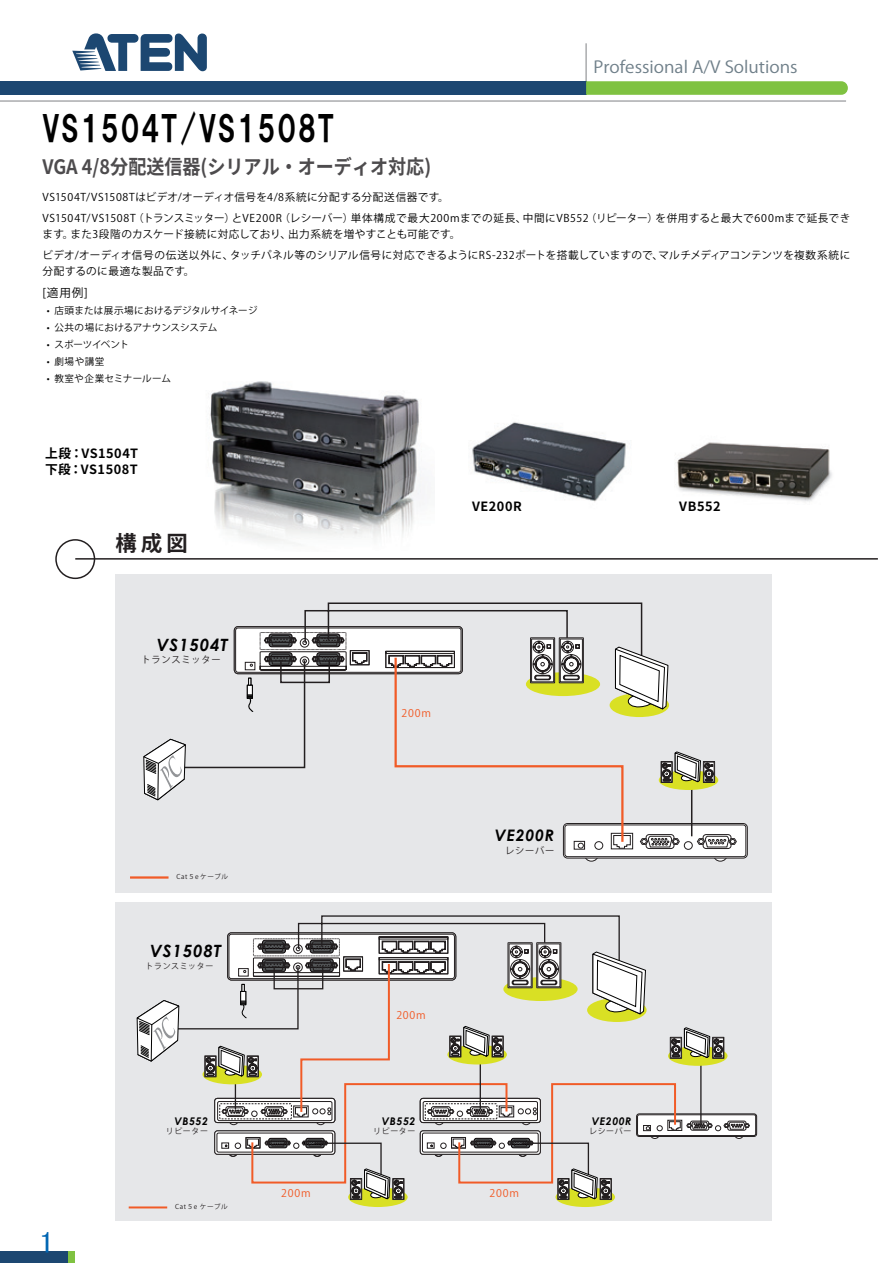
<style>
.page{position:relative;width:893px;height:1263px;background:#fff}
.page>*{position:absolute;margin:0;border:0;box-sizing:border-box;transform-origin:0 0}
.t1{font:35.1px "HGP Soei Kakugothic UB";letter-spacing:.05em;color:#010101;scale:.85 1}
.t2{font:30.3px "MS P Gothic";color:#0166b3}
.t3{font:700 21.3px "Koz Go Pro";color:#231f20}
.t4{font:700 19.95px "Source Han Sans JP";color:#4d4b4d;scale:.91 1}
.t5{font:italic 700 16.95px "Century Gothic";letter-spacing:.05em;color:#010101}
.t6{font:16.5px "Koz Go Pr 6 N";color:#6f7f89;scale:1.06 1}
.t7{font:italic 700 15.9px "Century Gothic";letter-spacing:.05em;color:#010101}
.t8{font:700 12.75px/15.9px "Source Han Sans JP";letter-spacing:.045em;color:#010101}
.t9{font:11.7px "Koz Go Pro";color:#010101}
.t10{font:10.65px/15.9px "Koz Go Pro";letter-spacing:.03em;color:#010101}
.t11{font:10.65px "Koz Go Pro";letter-spacing:-.005em;color:#010101}
.t12{font:10.65px "Koz Go Pro";letter-spacing:.005em;color:#010101}
.t13{font:10.65px "Koz Go Pro";letter-spacing:.06em;color:#010101}
.t14{font:10.65px "Koz Go Pr 6 N";letter-spacing:.075em;color:#f15b27}
.t15{font:italic 700 10.65px "Century Gothic";letter-spacing:.05em;color:#010101}
.t16{font:10.65px "Koz Go Pro";letter-spacing:.05em;color:#010101}
.t17{font:9.6px "Koz Go Pro";letter-spacing:.02em;color:#010101}
.t18{font:9.6px "Koz Go Pro";letter-spacing:-.005em;color:#010101}
.t19{font:9.6px "Koz Go Pro";letter-spacing:-.01em;color:#010101}
.t20{font:9.3px "Koz Go Pr 6 N";letter-spacing:.075em;color:#231f20}
.t21{font:7.95px "Koz Go Pr 6 N";letter-spacing:.075em;color:#231f20}
.t22{font:6.6px "Koz Go Pr 6 N";letter-spacing:.075em;color:#231f20}
</style>
<div class="page">
<hr style="left:586px;top:43px;width:1px;height:39px;background:#808285">
<div style="left:0;top:81px;width:586px;height:14px;background:#1c4771"></div>
<hr style="left:0;top:101px;width:846px;height:1px;background:#808285">
<svg style="left:586px;top:81px;width:262px;height:14px"></svg>
<svg style="left:72px;top:33px;width:135px;height:38px"></svg>
<div style="left:57px;top:1251px;width:17px;height:12px;background:#7fc241"></div>
<div style="left:0;top:1251px;width:68px;height:12px;background:#1c4771"></div>
<img style="left:210px;top:381px;width:212px;height:161px">
<div style="left:55px;top:539px;width:40px;height:40px;border:2px solid #231f20;border-radius:50%"></div>
<hr style="left:75px;top:558px;width:803px;height:2px;background:#231f20">
<img style="left:472px;top:422px;width:154px;height:80px">
<img style="left:677px;top:442px;width:155px;height:60px">
<div style="left:115px;top:574px;width:657px;height:319px;background:#e6e7e9"></div>
<hr style="left:130px;top:876px;width:39px;height:3px;background:#f15b27">
<svg style="left:584px;top:848px;width:14px;height:13px"></svg>
<div style="left:584px;top:847px;width:15px;height:14px;border:1px solid #231f20;border-radius:50%"></div>
<svg style="left:713px;top:848px;width:14px;height:13px"></svg>
<div style="left:713px;top:847px;width:15px;height:14px;border:1px solid #231f20;border-radius:50%"></div>
<div style="left:563px;top:823px;width:185px;height:35px;border:1px solid #231f20;border-radius:4px"></div>
<div style="left:565px;top:825px;width:181px;height:32px;background:#fff;border-radius:3px"></div>
<div style="left:564px;top:824px;width:182px;height:33px;border:1px solid #231f20;border-radius:3px"></div>
<div style="left:684px;top:841px;width:9px;height:9px;border:1px solid #231f20;border-radius:50%"></div>
<div style="left:594px;top:841px;width:9px;height:9px;border:1px solid #231f20;border-radius:50%"></div>
<svg style="left:170px;top:602px;width:473px;height:167px"></svg>
<svg style="left:234px;top:626px;width:503px;height:223px"></svg>
<svg style="left:143px;top:739px;width:44px;height:62px"></svg>
<div style="left:280px;top:659px;width:50px;height:24px;border:2px solid #231f20"></div>
<div style="left:115px;top:901px;width:657px;height:319px;background:#e6e7e9"></div>
<hr style="left:129px;top:1206px;width:38px;height:2px;background:#f15b27">
<div style="left:637px;top:1115px;width:119px;height:20px;background:#fff;border-radius:2px"></div>
<div style="left:637px;top:1114px;width:119px;height:22px;border:1px solid #231f20;border-radius:2px"></div>
<div style="left:555px;top:1187px;width:60px;height:20px;background:#d9e024;border-radius:50%"></div>
<div style="left:600px;top:1178px;width:12px;height:22px;border:1px solid #231f20"></div>
<div style="left:557px;top:1178px;width:12px;height:22px;border:1px solid #231f20"></div>
<div style="left:203px;top:1064px;width:59px;height:20px;background:#52502a;border-radius:50%"></div>
<svg style="left:180px;top:915px;width:440px;height:115px"></svg>
<svg style="left:136px;top:1000px;width:44px;height:62px"></svg>
<div style="left:348px;top:1187px;width:60px;height:20px;background:#d9e024;border-radius:50%"></div>
<div style="left:392px;top:1178px;width:12px;height:22px;border:1px solid #231f20"></div>
<div style="left:350px;top:1178px;width:12px;height:22px;border:1px solid #231f20"></div>
<svg style="left:205px;top:932px;width:545px;height:267px"></svg>
<h1 class="t1" style="left:43px;top:111px;width:345px">VS1504 /T VS1508T</h1>
<h3 class="t4" style="left:43px;top:155px;width:429px">VGA 4/8分配送信器(シリアル・オーディオ対応(</h3>
<p class="t10" style="left:43px;top:189px;width:408px">VS1504 /T VS1508Tはビデオ/オーディオ信号を4/8系統に分配する分配送信器です。</p>
<h3 class="t6" style="left:593px;top:57px;width:194px">Professional A V/ Solutions</h3>
<p class="t10" style="left:232px;top:210px;width:123px">とVE200 （R レシーバー）</p>
<p class="t10" style="left:586px;top:210px;width:74px">（リピーター）</p>
<p class="t10" style="left:655px;top:210px;width:196px">を併用すると最大で600mまで延長でき</p>
<p class="t11" style="left:43px;top:211px;width:194px">VS1504 /T VS1508 （T トランスミッター）</p>
<p class="t13" style="left:351px;top:211px;width:177px">単体構成で最大200mまでの延長、</p>
<p class="t16" style="left:523px;top:211px;width:67px">中間にVB552</p>
<p class="t10" style="left:288px;top:226px;width:174px">出力系統を増やすことも可能です。</p>
<p class="t10" style="left:71px;top:226px;width:222px">また3段階のカスケード接続に対応しており、</p>
<p class="t10" style="left:43px;top:226px;width:33px">ます。</p>
<p class="t10" style="left:43px;top:248px;width:192px">ビデオ/オーディオ信号の伝送以外に、分配するのに最適な製品です。</p>
<p class="t9" style="left:43px;top:285px;width:47px">[適用例[</p>
<p class="t17" style="left:54px;top:304px;width:205px">店頭または展示場におけるデジタルサイネージ</p>
<p class="t12" style="left:659px;top:248px;width:193px">マルチメディアコンテンツを複数系統に</p>
<p class="t10" style="left:230px;top:248px;width:434px">タッチパネル等のシリアル信号に対応できるようにRS-232ポートを搭載していますので、</p>
<p class="t17" style="left:47px;top:304px;width:4px">•</p>
<p class="t18" style="left:54px;top:321px;width:165px">公共の場におけるアナウンスシステム</p>
<p class="t17" style="left:47px;top:321px;width:4px">•</p>
<p class="t19" style="left:54px;top:338px;width:76px">スポーツイベント</p>
<p class="t17" style="left:47px;top:338px;width:4px">•</p>
<p class="t17" style="left:54px;top:355px;width:52px">劇場や講堂</p>
<p class="t17" style="left:47px;top:355px;width:4px">•</p>
<p class="t17" style="left:54px;top:372px;width:118px">教室や企業セミナールーム</p>
<p class="t17" style="left:47px;top:372px;width:4px">•</p>
<p class="t8" style="left:45px;top:445px;width:95px">上段：VS1504T下段：VS1508T</p>
<h3 class="t3" style="left:115px;top:529px;width:74px">構成図</h3>
<h3 class="t5" style="left:157px;top:632px;width:72px">VS1504T</h3>
<p class="t20" style="left:142px;top:654px;width:80px">トランスミッター</p>
<h2 class="t2" style="left:39px;top:1227px;width:16px">1</h2>
<p class="t22" style="left:177px;top:872px;width:53px">Cat５e ケーブル</p>
<h3 class="t5" style="left:150px;top:938px;width:72px">VS1508T</h3>
<p class="t21" style="left:146px;top:962px;width:69px">トランスミッター</p>
<p class="t15" style="left:175px;top:1113px;width:35px">VB552</p>
<p class="t21" style="left:166px;top:1126px;width:44px">リピーター</p>
<p class="t22" style="left:175px;top:1202px;width:54px">Cat５e ケーブル</p>
<p class="t14" style="left:281px;top:1187px;width:31px">200m</p>
<p class="t8" style="left:472px;top:498px;width:52px">VE200R</p>
<p class="t8" style="left:679px;top:498px;width:43px">VB552</p>
<p class="t14" style="left:402px;top:707px;width:31px">200m</p>
<h3 class="t7" style="left:495px;top:823px;width:61px">VE200R</h3>
<p class="t20" style="left:505px;top:845px;width:51px">レシーバー</p>
<p class="t14" style="left:396px;top:1009px;width:31px">200m</p>
<p class="t15" style="left:382px;top:1113px;width:35px">VB552</p>
<p class="t21" style="left:373px;top:1126px;width:44px">リピーター</p>
<p class="t14" style="left:489px;top:1187px;width:31px">200m</p>
<p class="t15" style="left:592px;top:1113px;width:41px">VE200R</p>
<p class="t21" style="left:589px;top:1126px;width:44px">レシーバー</p>
</div>
